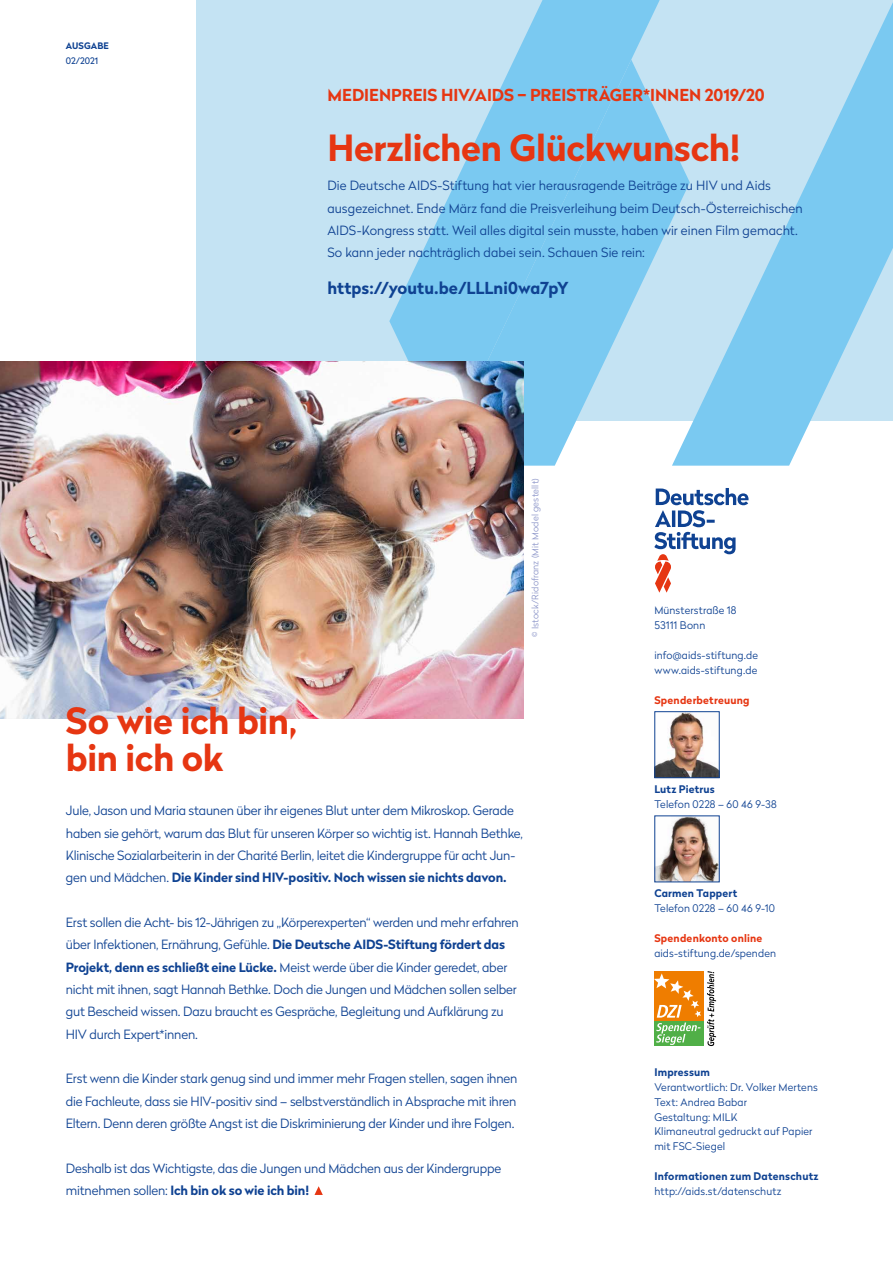
<style>
.page{position:relative;width:893px;height:1263px;background:#fff}
.page>*{position:absolute;margin:0;border:0;box-sizing:border-box;transform-origin:0 0}
.t1{font:700 36px/37.2px "Radikal";letter-spacing:-.01em;color:#e63612}
.t2{font:700 16.5px "Radikal";color:#e63612}
.t3{font:700 16.5px "Radikal";color:#0f4292}
.t4{font:300 12.75px/22.4px "Radikal";letter-spacing:-.01em;color:#0f4292}
.t5{font:300 10.5px/14.9px "Radikal";letter-spacing:.015em;color:#0f4292}
.t6{font:700 10.5px "Radikal";letter-spacing:.02em;color:#0f4292}
.t7{font:700 10.5px "Radikal";letter-spacing:.02em;color:#e63612}
.t8{font:300 9px "Radikal";letter-spacing:.02em;color:#8d96c9}
.t9{font:700 9px "Radikal";letter-spacing:.005em;color:#0f4292}
.t10{font:9px "Radikal";color:#0f4292}
.s1{font-size:8.25px}
.s2{font-weight:700}
</style>
<div class="page">
<div style="left:197px;top:0;width:696px;height:421px;background:#c4e3f3"></div>
<svg style="left:524px;top:120px;width:148px;height:346px"></svg>
<svg style="left:389px;top:0;width:271px;height:444px;fill:#7ac9f1"></svg>
<svg style="left:672px;top:145px;width:13px;height:321px"></svg>
<svg style="left:685px;top:2px;width:208px;height:464px"></svg>
<svg style="left:832px;top:375px;width:61px;height:91px"></svg>
<svg style="left:314px;top:1186px;width:9px;height:9px"></svg>
<svg style="left:654px;top:488px;width:94px;height:105px"></svg>
<div style="left:654px;top:971px;width:50px;height:49px;background:#ef7d00"></div>
<div style="left:654px;top:1021px;width:50px;height:25px;background:#50af47"></div>
<svg style="left:654px;top:973px;width:47px;height:72px"></svg>
<svg style="left:707px;top:971px;width:9px;height:75px"></svg>
<img style="left:0;top:361px;width:524px;height:358px">
<img style="left:657px;top:818px;width:60px;height:62px">
<img style="left:657px;top:713px;width:60px;height:63px">
<div style="left:655px;top:711px;width:64px;height:67px;border:1px solid #0f4292"></div>
<p class="t9" style="left:66px;top:39px;width:44px">AUSGABE</p>
<p class="t10" style="left:66px;top:54px;width:34px">02/2021</p>
<p class="t2" style="left:328px;top:83px;width:439px">MEDIENPREIS HIV/AIDS – PREISTRÄGER*INNEN 2019/20</p>
<h1 class="t1" style="left:327px;top:127px;width:415px">Herzlichen Glückwunsch!</h1>
<p class="t4" style="left:327px;top:174px;width:477px">Die Deutsche AIDS-Stiftung hat vier herausragende Beiträge zu HIV und Aids ausgezeichnet. Ende März fand die Preisverleihung beim Deutsch-Österreichischen AIDS-Kongress statt. Weil alles digital sein musste, haben wir einen Film gemacht.<br>So kann jeder nachträglich dabei sein. Schauen Sie rein:</p>
<p class="t3" style="left:327px;top:277px;width:243px">https://youtu.be/LLLni0wa7pY</p>
<h1 class="t1" style="left:66px;top:700px;width:233px">So wie ich bin, bin ich ok</h1>
<p class="t8" style="left:529px;top:637px;width:160px;rotate:-90deg"><span class="s1">©</span> Istock/Ridofranz (Mit Model gestellt)</p>
<p class="t5" style="left:654px;top:603px;width:84px">Münsterstraße 18<br>53111 Bonn</p>
<p class="t5" style="left:654px;top:647px;width:105px">info@aids-stiftung.de www.aids-stiftung.de</p>
<p class="t7" style="left:654px;top:692px;width:97px">Spenderbetreuung</p>
<p class="t4" style="left:66px;top:799px;width:459px">Jule, Jason und Maria staunen über ihr eigenes Blut unter dem Mikroskop. Gerade haben sie gehört, warum das Blut für unseren Körper so wichtig ist. Hannah Bethke, Klinische Sozialarbeiterin in der Charité Berlin, leitet die Kindergruppe für acht Jun&shy;gen und Mädchen. <span class="s2">Die Kinder sind HIV-positiv. Noch wissen sie nichts davon.</span></p>
<p class="t4" style="left:66px;top:911px;width:454px">Erst sollen die Acht- bis 12-Jährigen zu „Körperexperten“ werden und mehr erfahren über Infektionen, Ernährung, Gefühle. <span class="s2">Die Deutsche AIDS-Stiftung fördert das Projekt, denn es schließt eine Lücke.</span> Meist werde über die Kinder geredet, aber nicht mit ihnen, sagt Hannah Bethke. Doch die Jungen und Mädchen sollen selber gut Bescheid wissen. Dazu braucht es Gespräche, Begleitung und Aufklärung zu HIV durch Expert*innen.</p>
<p class="t4" style="left:66px;top:1067px;width:453px;text-align:justify">Erst wenn die Kinder stark genug sind und immer mehr Fragen stellen, sagen ihnen die Fachleute, dass sie HIV-positiv sind – selbstverständlich in Absprache mit ihren Eltern. Denn deren größte Angst ist die Diskriminierung der Kinder und ihre Folgen.</p>
<p class="t4" style="left:66px;top:1156px;width:437px">Deshalb ist das Wichtigste, das die Jungen und Mädchen aus der Kindergruppe mitnehmen sollen: <span class="s2">Ich bin ok so wie ich bin!</span></p>
<p class="t6" style="left:654px;top:782px;width:62px">Lutz Pietrus</p>
<p class="t5" style="left:654px;top:796px;width:124px">Telefon 0228 – 60 46 9-38</p>
<p class="t6" style="left:654px;top:886px;width:84px">Carmen Tappert</p>
<p class="t5" style="left:654px;top:900px;width:122px">Telefon 0228 – 60 46 9-10</p>
<p class="t7" style="left:654px;top:930px;width:110px">Spendenkonto online</p>
<p class="t5" style="left:654px;top:945px;width:123px">aids-stiftung.de/spenden</p>
<p class="t6" style="left:654px;top:1064px;width:57px">Impressum</p>
<p class="t5" style="left:654px;top:1079px;width:165px">Verantwortlich: Dr. Volker Mertens<br>Text: Andrea Babar<br>Gestaltung: MILK<br>Klimaneutral gedruckt auf Papier mit FSC-Siegel</p>
<p class="t6" style="left:654px;top:1168px;width:166px">Informationen zum Datenschutz</p>
<p class="t5" style="left:654px;top:1183px;width:129px">http://aids.st/datenschutz</p>
</div>
